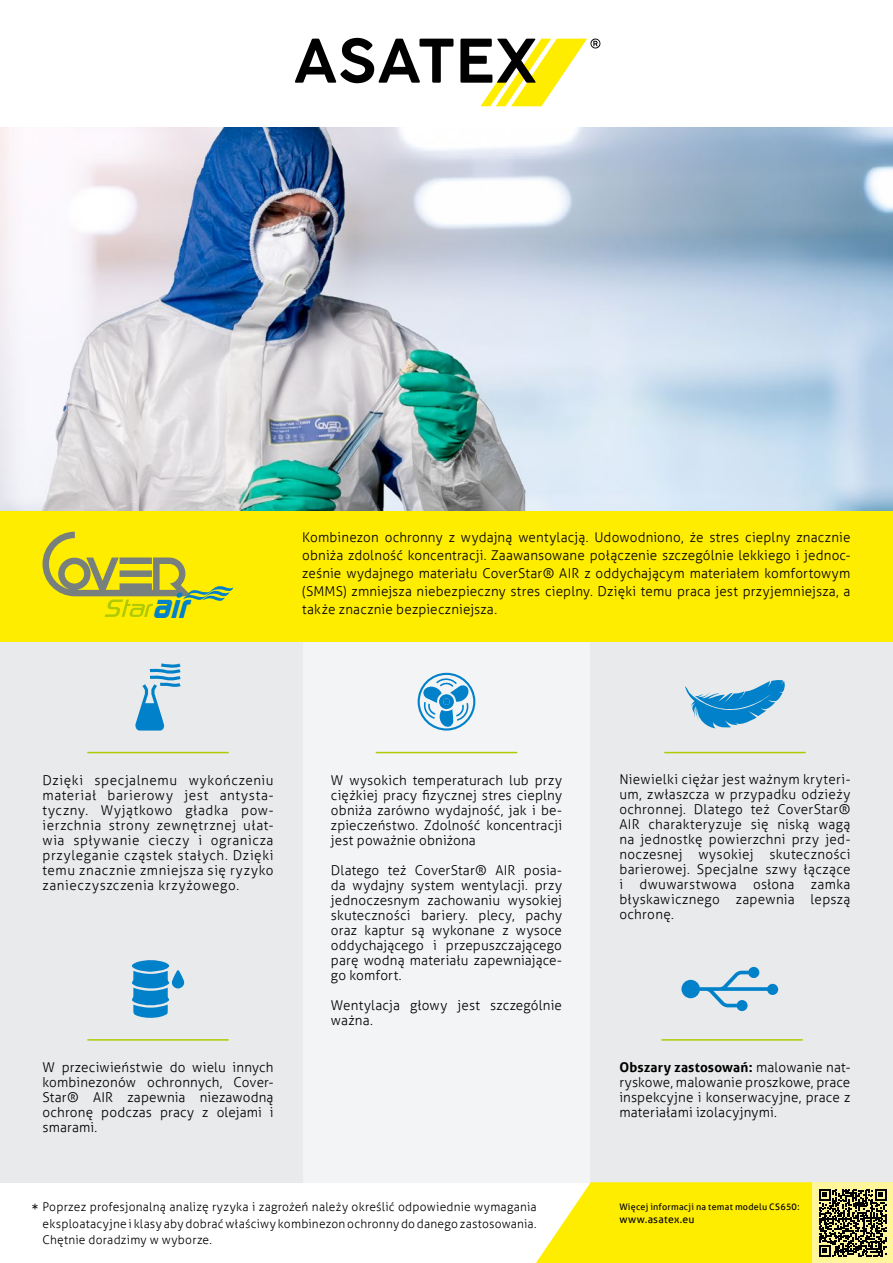
<style>
.page{position:relative;width:893px;height:1263px;background:#fff}
.page>*{position:absolute;margin:0;border:0;box-sizing:border-box;transform-origin:0 0}
.t1{font:italic 700 33.15px "Dicot";color:#0081c9}
.t2{font:16.5px "Barlow";color:#000}
.t3{font:300 13.5px/15px "Aller";letter-spacing:.015em;color:#000;text-align:justify}
.t4{font:300 12px/16.5px "Aller";letter-spacing:.02em;color:#000;text-align:justify}
.t5{font:10.5px "Aller";letter-spacing:.025em;color:#000}
.t6{font:9px "Aller";letter-spacing:.025em;color:#000}
.s1{font-weight:700}
</style>
<div class="page">
<div style="left:0;top:642px;width:893px;height:540px;background:#f3f4f5"></div>
<div style="left:0;top:642px;width:302px;height:540px;background:#e8eaeb"></div>
<div style="left:591px;top:642px;width:302px;height:540px;background:#e8eaeb"></div>
<div style="left:0;top:510px;width:893px;height:132px;background:#ffed00"></div>
<img style="left:0;top:127px;width:893px;height:383px">
<hr style="left:88px;top:1039px;width:140px;height:2px;background:#afca05">
<hr style="left:662px;top:1039px;width:140px;height:2px;background:#afca05">
<svg style="left:132px;top:960px;width:53px;height:58px"></svg>
<svg style="left:681px;top:970px;width:92px;height:41px"></svg>
<div style="left:767px;top:984px;width:11px;height:11px;background:#0081c9;border-radius:50%"></div>
<div style="left:748px;top:967px;width:11px;height:11px;background:#0081c9;border-radius:50%"></div>
<hr style="left:88px;top:752px;width:140px;height:1px;background:#afca05">
<hr style="left:376px;top:752px;width:141px;height:1px;background:#afca05">
<hr style="left:665px;top:752px;width:140px;height:1px;background:#afca05">
<svg style="left:135px;top:663px;width:46px;height:67px"></svg>
<svg style="left:417px;top:673px;width:59px;height:58px"></svg>
<div style="left:443px;top:698px;width:7px;height:7px;background:#0081c9;border-radius:50%"></div>
<svg style="left:685px;top:680px;width:100px;height:49px"></svg>
<svg style="left:43px;top:532px;width:190px;height:85px"></svg>
<svg style="left:295px;top:38px;width:305px;height:68px"></svg>
<svg style="left:536px;top:1182px;width:357px;height:81px;background:#e5d728"></svg>
<h1 class="t1" style="left:152px;top:586px;width:47px">air</h1>
<p class="t3" style="left:302px;top:529px;width:550px;line-height:18px">Kombinezon ochronny z wydajną wentylacją. Udowodniono, że stres cieplny znacznie obniża zdolność koncentracji. Zaawansowane połączenie szczególnie lekkiego i jednoc&shy;ześnie wydajnego materiału CoverStar® AIR z oddychającym materiałem komfortowym (SMMS) zmniejsza niebezpieczny stres cieplny. Dzięki temu praca jest przyjemniejsza, a także znacznie bezpieczniejsza.</p>
<p class="t3" style="left:43px;top:772px;width:233px">Dzięki specjalnemu wykończeniu materiał barierowy jest antysta&shy;tyczny. Wyjątkowo gładka pow&shy;ierzchnia strony zewnętrznej ułat&shy;wia spływanie cieczy i ogranicza przyleganie cząstek stałych. Dzięki temu znacznie zmniejsza się ryzyko zanieczyszczenia krzyżowego.</p>
<p class="t3" style="left:331px;top:772px;width:233px">W wysokich temperaturach lub przy ciężkiej pracy fizycznej stres cieplny obniża zarówno wydajność, jak i be&shy;zpieczeństwo. Zdolność koncentracji jest poważnie obniżona</p>
<p class="t3" style="left:331px;top:862px;width:233px">Dlatego też CoverStar® AIR posia&shy;da wydajny system wentylacji. przy jednoczesnym zachowaniu wysokiej skuteczności bariery. plecy, pachy oraz kaptur są wykonane z wysoce oddychającego i przepuszczającego parę wodną materiału zapewniające&shy;go komfort.</p>
<p class="t3" style="left:331px;top:997px;width:233px">Wentylacja głowy jest szczególnie ważna.</p>
<p class="t3" style="left:619px;top:772px;width:233px">Niewielki ciężar jest ważnym kryteri&shy;um, zwłaszcza w przypadku odzieży ochronnej. Dlatego też CoverStar® AIR charakteryzuje się niską wagą na jednostkę powierzchni przy jed&shy;noczesnej wysokiej skuteczności barierowej. Specjalne szwy łączące i dwuwarstwowa osłona zamka błyskawicznego zapewnia lepszą ochronę.</p>
<p class="t3" style="left:43px;top:1059px;width:233px">W przeciwieństwie do wielu innych kombinezonów ochronnych, Cover-Star® AIR zapewnia niezawodną ochronę podczas pracy z olejami i smarami.</p>
<p class="t3" style="left:619px;top:1059px;width:233px"><span class="s1">Obszary zastosowań:</span> malowanie nat&shy;ryskowe, malowanie proszkowe, prace inspekcyjne i konserwacyjne, prace z materiałami izolacyjnymi.</p>
<p class="t4" style="left:43px;top:1199px;width:496px">Poprzez profesjonalną analizę ryzyka i zagrożeń należy określić odpowiednie wymagania eksploatacyjne i klasy aby dobrać właściwy kombinezon ochronny do danego zastosowania.<br>Chętnie doradzimy w wyborze.</p>
<p class="t2" style="left:32px;top:1199px;width:8px">*</p>
<p class="t6" style="left:619px;top:1201px;width:182px">Więcej informacji na temat modelu CS650:</p>
<p class="t5" style="left:619px;top:1212px;width:77px">www.asatex.eu</p>
</div>
